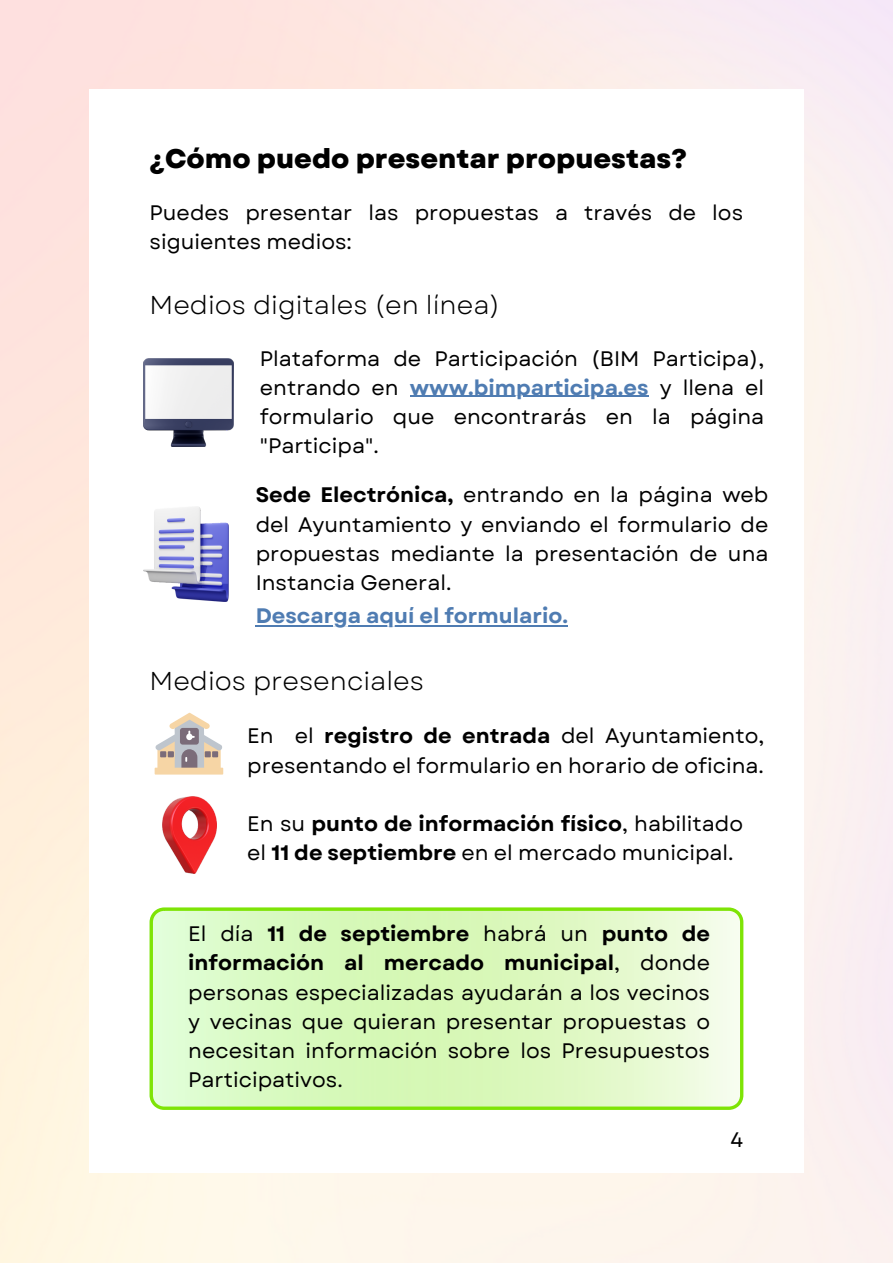
<style>
.page{position:relative;width:893px;height:1264px;background:#fff}
.page>*{position:absolute;margin:0;border:0;box-sizing:border-box;transform-origin:0 0}
.t1{font:800 27px "Garet";color:#000}
.t2{font:25.8px "Garet";color:#000}
.t3{font:21px/29.2px "Garet";color:#000;text-align:justify}
.t4{font:700 21px "Garet";color:#4f7cb2}
.s1{font-weight:700;color:#4f7cb2}
.s2{font-weight:700}
</style>
<div class="page">
<svg style="left:149px;top:907px;width:594px;height:202px;background:#daf8bf"></svg>
<img style="left:144px;top:359px;width:90px;height:87px">
<img style="left:144px;top:507px;width:84px;height:94px">
<hr style="left:410px;top:396px;width:238px;height:1px;background:#4f7cb2">
<hr style="left:256px;top:624px;width:312px;height:2px;background:#4f7cb2">
<img style="left:162px;top:796px;width:54px;height:77px">
<div style="left:155px;top:767px;width:68px;height:7px;background:#f6d5a5"></div>
<svg style="left:155px;top:712px;width:67px;height:56px"></svg>
<p class="t1" style="left:149px;top:139px;width:538px">¿Cómo puedo presentar propuestas?</p>
<p class="t3" style="left:149px;top:198px;width:595px">Puedes presentar las propuestas a través de los siguientes medios:</p>
<p class="t2" style="left:149px;top:286px;width:352px">Medios digitales (en línea)</p>
<p class="t3" style="left:260px;top:343px;width:506px">Plataforma de Participación (BIM Participa), entrando en <span class="s1">www.bimparticipa.es</span> y llena el formulario que encontrarás en la página "Participa".</p>
<p class="t3" style="left:256px;top:480px;width:514px"><span class="s2">Sede Electrónica,</span> entrando en la página web del Ayuntamiento y enviando el formulario de propuestas mediante la presentación de una Instancia General.</p>
<p class="t4" style="left:256px;top:601px;width:314px">Descarga aquí el formulario.</p>
<p class="t2" style="left:149px;top:662px;width:276px">Medios presenciales</p>
<p class="t3" style="left:247px;top:721px;width:518px">En el <span class="s2">registro de entrada</span> del Ayuntamiento, presentando el formulario en horario de oficina.</p>
<p class="t3" style="left:247px;top:808px;width:497px">En su <span class="s2">punto de información físico</span>, habilitado el <span class="s2">11 de septiembre</span> en el mercado municipal.</p>
<p class="t3" style="left:188px;top:919px;width:523px">El día <span class="s2">11 de septiembre</span> habrá un <span class="s2">punto de información al mercado municipal</span>, donde personas especializadas ayudarán a los vecinos y vecinas que quieran presentar propuestas o necesitan información sobre los Presupuestos Participativos.</p>
<p class="t3" style="left:730px;top:1124px;width:14px">4</p>
</div>
